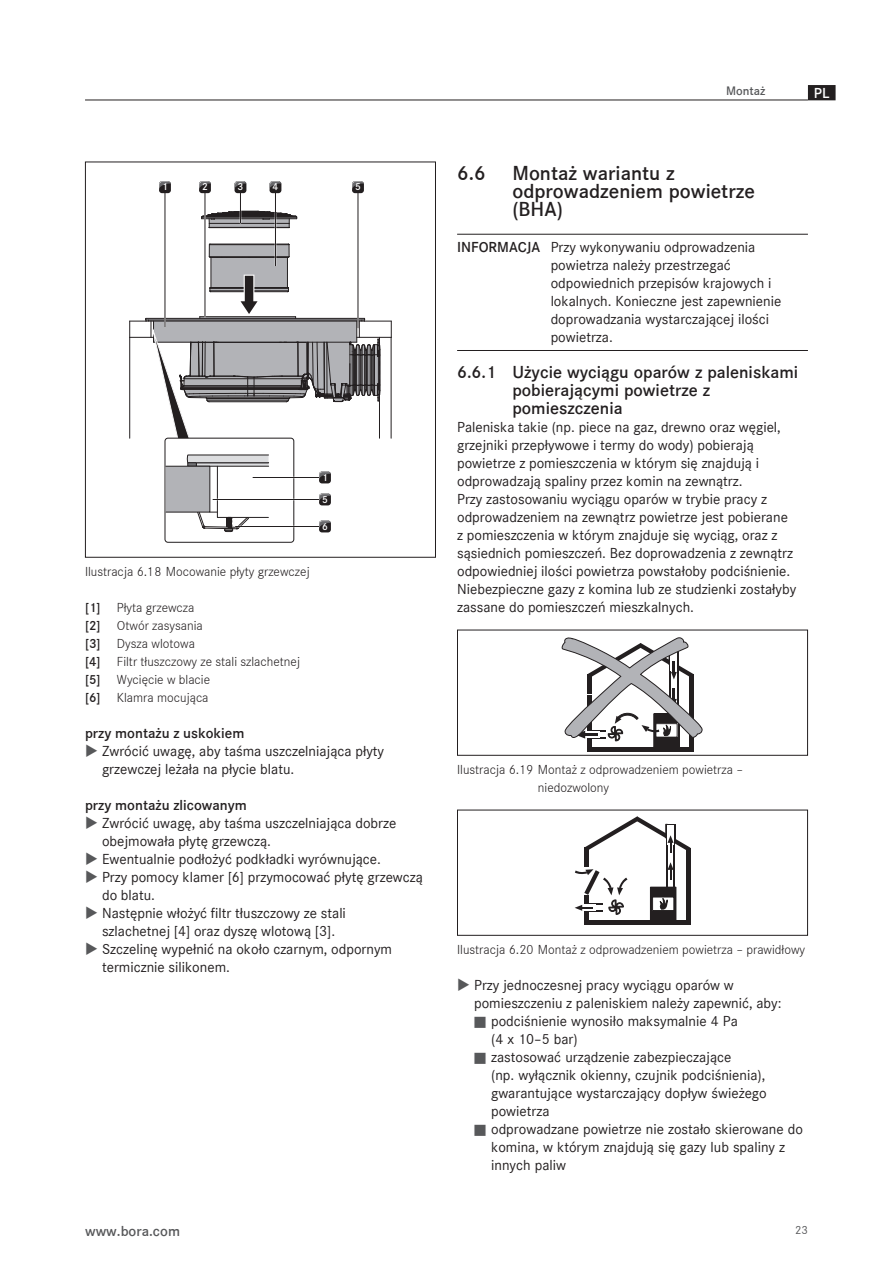
<style>
.page{position:relative;width:893px;height:1263px;background:#fff}
.page>*{position:absolute;margin:0;border:0;box-sizing:border-box;transform-origin:0 0}
.t1{font:600 21px/18px "Corporate S";color:#231f20}
.t2{font:600 18px/18px "Corporate S";color:#231f20}
.Fließtext{font:15px/18px "Corporate S";color:#231f20}
.Info{font:15px/18px "Corporate S";color:#231f20}
.Fließtext-2{font:600 15px "Corporate S";color:#231f20}
.t3{font:600 15px "Corporate S";color:#57585a}
.t4{font:600 15px "Corporate S";color:#fff}
.t5{font:300 13.5px/18px "Corporate S";color:#231f20}
.t6{font:600 12.75px "Corporate S";color:#57585a}
.t7{font:12px "Corporate S";color:#57585a}
.t8{font:600 10.5px "Corporate S";color:#fff}
.s1{font-weight:600}
</style>
<div class="page">
<hr style="left:85px;top:100px;width:723px;height:1px;background:#231f20">
<div style="left:809px;top:86px;width:26px;height:14px;background:#231f20"></div>
<div style="left:808px;top:85px;width:28px;height:15px;border:2px solid #231f20"></div>
<hr style="left:457px;top:234px;width:351px;height:1px;background:#231f20">
<hr style="left:457px;top:350px;width:351px;height:1px;background:#231f20">
<hr style="left:587px;top:747px;width:107px;height:4px;background:#231f20">
<div style="left:587px;top:722px;width:5px;height:25px;background:#231f20"></div>
<div style="left:689px;top:674px;width:5px;height:73px;background:#231f20"></div>
<div style="left:654px;top:714px;width:25px;height:33px;background:#231f20"></div>
<svg style="left:561px;top:637px;width:142px;height:104px"></svg>
<div style="left:457px;top:630px;width:351px;height:126px;border:1px solid #231f20"></div>
<div style="left:584px;top:920px;width:106px;height:5px;background:#231f20"></div>
<hr style="left:584px;top:895px;width:4px;height:25px;background:#231f20">
<hr style="left:686px;top:848px;width:4px;height:72px;background:#231f20">
<hr style="left:584px;top:848px;width:4px;height:19px;background:#231f20">
<div style="left:650px;top:887px;width:26px;height:33px;background:#231f20"></div>
<div style="left:653px;top:897px;width:21px;height:13px;background:#fff"></div>
<div style="left:652px;top:897px;width:22px;height:14px;border:1px solid #231f20"></div>
<svg style="left:659px;top:897px;width:9px;height:12px"></svg>
<hr style="left:674px;top:839px;width:1px;height:48px;background:#231f20">
<hr style="left:666px;top:838px;width:1px;height:49px;background:#231f20">
<svg style="left:584px;top:816px;width:106px;height:37px"></svg>
<svg style="left:668px;top:862px;width:6px;height:18px"></svg>
<svg style="left:575px;top:869px;width:52px;height:45px"></svg>
<div style="left:457px;top:810px;width:351px;height:126px;border:1px solid #231f20"></div>
<svg style="left:201px;top:211px;width:96px;height:18px;background:#7d7b7d"></svg>
<div style="left:165px;top:438px;width:129px;height:104px;border:1px solid #231f20;border-radius:3px"></div>
<hr style="left:358px;top:187px;width:1px;height:141px;background:#231f20">
<div style="left:352px;top:181px;width:12px;height:12px;background:#231f20;border-radius:3px"></div>
<svg style="left:352px;top:181px;width:12px;height:10px"></svg>
<hr style="left:275px;top:187px;width:1px;height:79px;background:#231f20">
<div style="left:270px;top:181px;width:11px;height:12px;background:#231f20;border-radius:3px"></div>
<svg style="left:270px;top:181px;width:11px;height:7px"></svg>
<hr style="left:240px;top:187px;width:1px;height:36px;background:#231f20">
<div style="left:235px;top:181px;width:11px;height:12px;background:#231f20;border-radius:3px"></div>
<svg style="left:235px;top:181px;width:11px;height:7px"></svg>
<hr style="left:204px;top:187px;width:2px;height:130px;background:#fff">
<hr style="left:205px;top:187px;width:1px;height:130px;background:#231f20">
<div style="left:199px;top:181px;width:12px;height:12px;background:#231f20;border-radius:3px"></div>
<svg style="left:199px;top:181px;width:12px;height:10px"></svg>
<hr style="left:165px;top:187px;width:1px;height:140px;background:#231f20">
<div style="left:159px;top:181px;width:12px;height:12px;background:#231f20;border-radius:3px"></div>
<svg style="left:159px;top:181px;width:12px;height:10px"></svg>
<svg style="left:129px;top:244px;width:263px;height:291px"></svg>
<div style="left:85px;top:162px;width:351px;height:396px;border:1px solid #231f20"></div>
<p class="t8" style="left:162px;top:181px;width:7px">1</p>
<p class="t8" style="left:202px;top:181px;width:7px">2</p>
<p class="t8" style="left:238px;top:181px;width:7px">3</p>
<p class="t8" style="left:273px;top:181px;width:7px">4</p>
<p class="t8" style="left:355px;top:181px;width:7px">5</p>
<p class="t8" style="left:322px;top:471px;width:7px">1</p>
<p class="t8" style="left:322px;top:493px;width:7px">5</p>
<p class="t8" style="left:322px;top:520px;width:7px">6</p>
<p class="t5" style="left:85px;top:561px;width:226px">Ilustracja 6.18 Mocowanie płyty grzewczej</p>
<p class="t5" style="left:85px;top:597px;width:111px"><span class="s1">[1]</span> Płyta grzewcza</p>
<p class="t5" style="left:85px;top:615px;width:119px"><span class="s1">[2]</span> Otwór zasysania</p>
<p class="t5" style="left:85px;top:633px;width:111px"><span class="s1">[3]</span> Dysza wlotowa</p>
<p class="t5" style="left:85px;top:651px;width:217px"><span class="s1">[4]</span> Filtr tłuszczowy ze stali szlachetnej</p>
<p class="t5" style="left:85px;top:669px;width:127px"><span class="s1">[5]</span> Wycięcie w blacie</p>
<p class="t5" style="left:85px;top:687px;width:125px"><span class="s1">[6]</span> Klamra mocująca</p>
<p class="Fließtext-2" style="left:85px;top:721px;width:161px">przy montażu z uskokiem</p>
<p class="Fließtext" style="left:102px;top:741px;width:284px">Zwrócić uwagę, aby taśma uszczelniająca płyty grzewczej leżała na płycie blatu.</p>
<p class="Fließtext-2" style="left:85px;top:793px;width:163px">przy montażu zlicowanym</p>
<p class="Fließtext" style="left:102px;top:813px;width:296px">Zwrócić uwagę, aby taśma uszczelniająca dobrze obejmowała płytę grzewczą.</p>
<p class="Fließtext" style="left:102px;top:849px;width:280px">Ewentualnie podłożyć podkładki wyrównujące.</p>
<p class="Fließtext" style="left:102px;top:867px;width:322px">Przy pomocy klamer [6] przymocować płytę grzewczą do blatu.</p>
<p class="Fließtext" style="left:102px;top:903px;width:245px">Następnie włożyć filtr tłuszczowy ze stali szlachetnej [4] oraz dyszę wlotową [3].</p>
<p class="Fließtext" style="left:102px;top:939px;width:292px">Szczelinę wypełnić na około czarnym, odpornym termicznie silikonem.</p>
<p class="t3" style="left:85px;top:1220px;width:97px">www.bora.com</p>
<p class="t6" style="left:726px;top:81px;width:41px">Montaż</p>
<p class="t4" style="left:814px;top:82px;width:17px">PL</p>
<p class="t1" style="left:457px;top:162px;width:30px">6.6</p>
<p class="t1" style="left:512px;top:162px;width:244px">Montaż wariantu z odprowadzeniem powietrze (BHA)</p>
<p class="Info" style="left:551px;top:237px;width:232px;text-indent:-94px"><span class="s1">INFORMACJA</span> Przy wykonywaniu odprowadzenia powietrza należy przestrzegać odpowiednich przepisów krajowych i lokalnych. Konieczne jest zapewnienie doprowadzania wystarczającej ilości powietrza.</p>
<p class="t2" style="left:512px;top:361px;width:287px;text-indent:-55px">6.6.1 Użycie wyciągu oparów z paleniskami pobierającymi powietrze z pomieszczenia</p>
<p class="Fließtext" style="left:457px;top:417px;width:325px">Paleniska takie (np. piece na gaz, drewno oraz węgiel, grzejniki przepływowe i termy do wody) pobierają powietrze z pomieszczenia w którym się znajdują i odprowadzają spaliny przez komin na zewnątrz.</p>
<p class="Fließtext" style="left:457px;top:489px;width:341px">Przy zastosowaniu wyciągu oparów w trybie pracy z odprowadzeniem na zewnątrz powietrze jest pobierane z pomieszczenia w którym znajduje się wyciąg, oraz z sąsiednich pomieszczeń. Bez doprowadzenia z zewnątrz odpowiedniej ilości powietrza powstałoby podciśnienie.<br>Niebezpieczne gazy z komina lub ze studzienki zostałyby zassane do pomieszczeń mieszkalnych.</p>
<p class="t5" style="left:538px;top:759px;width:207px;text-indent:-81px">Ilustracja 6.19 Montaż z odprowadzeniem powietrza – niedozwolony</p>
<p class="t5" style="left:457px;top:939px;width:350px">Ilustracja 6.20 Montaż z odprowadzeniem powietrza – prawidłowy</p>
<p class="Fließtext" style="left:474px;top:975px;width:309px">Przy jednoczesnej pracy wyciągu oparów w pomieszczeniu z paleniskiem należy zapewnić, aby:</p>
<p class="Fließtext" style="left:491px;top:1011px;width:248px">podciśnienie wynosiło maksymalnie 4 Pa (4 x 10–5 bar)</p>
<p class="Fließtext" style="left:491px;top:1047px;width:277px">zastosować urządzenie zabezpieczające<br>(np. wyłącznik okienny, czujnik podciśnienia), gwarantujące wystarczający dopływ świeżego powietrza</p>
<p class="Fließtext" style="left:491px;top:1119px;width:313px">odprowadzane powietrze nie zostało skierowane do komina, w którym znajdują się gazy lub spaliny z innych paliw</p>
<p class="t7" style="left:795px;top:1221px;width:14px">23</p>
</div>
